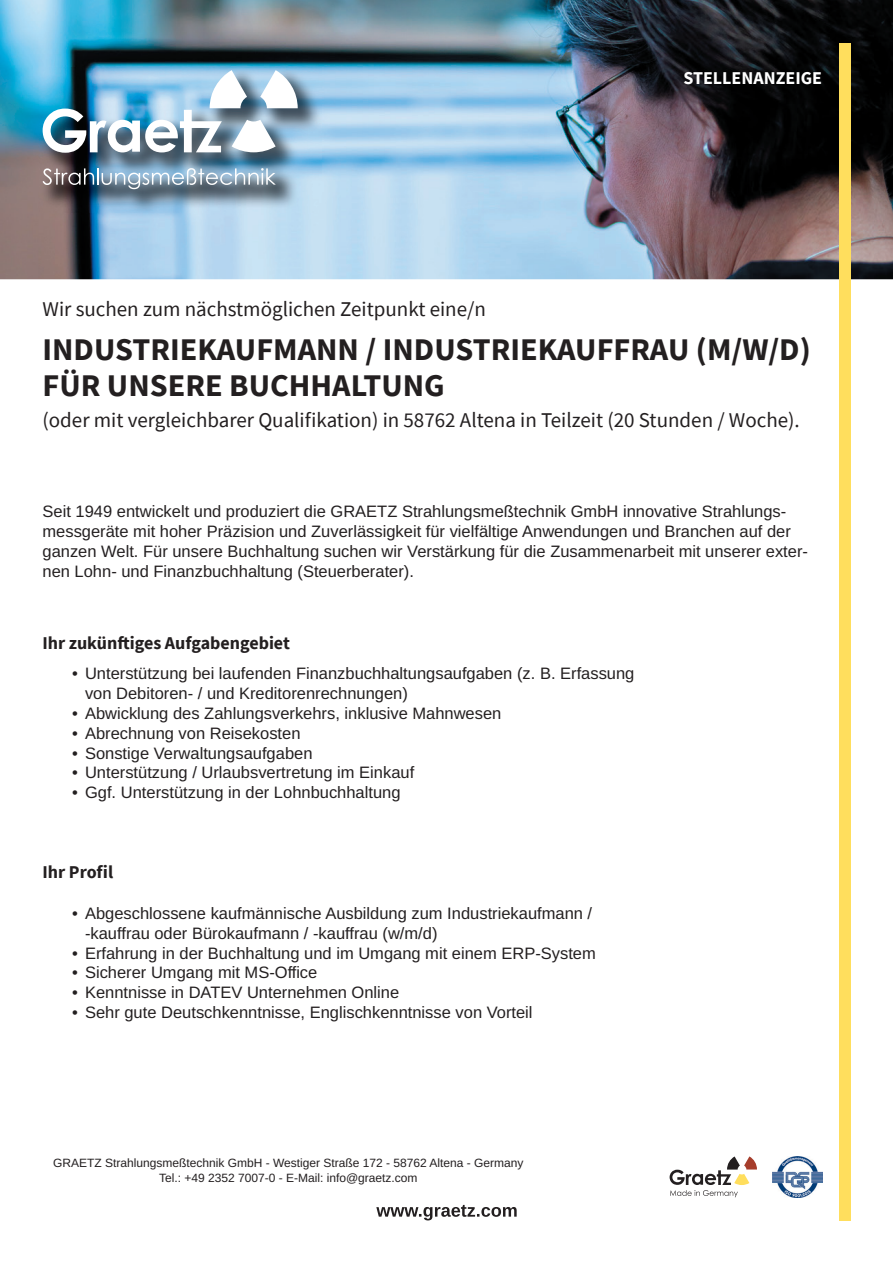
<style>
.page{position:relative;width:893px;height:1263px;background:#fff}
.page>*{position:absolute;margin:0;border:0;box-sizing:border-box;transform-origin:0 0}
.t1{font:700 31.5px/36px "Source Sans Pro";color:#231f20}
.t2{font:21px "Source Sans Pro";color:#231f20}
.t3{font:700 18px "Source Sans Pro";color:#231f20}
.t4{font:700 18px "Source Sans Pro";color:#fff}
.t5{font:16.5px/19.8px "Arimo";color:#231f20}
.t6{font:12px/14.4px "Arimo";color:#231f20;text-align:center}
</style>
<div class="page">
<svg style="left:670px;top:1156px;width:87px;height:41px"></svg>
<img style="left:0;top:0;width:893px;height:279px">
<div style="left:839px;top:43px;width:11px;height:1177px;background:#ffde5d"></div>
<svg style="left:376px;top:1205px;width:141px;height:15px"></svg>
<img style="left:40px;top:68px;width:282px;height:145px">
<svg style="left:43px;top:168px;width:233px;height:21px;background:#8799a8"></svg>
<img style="left:43px;top:70px;width:255px;height:83px">
<img style="left:772px;top:1156px;width:50px;height:41px">
<p class="t2" style="left:43px;top:296px;width:445px">Wir suchen zum nächstmöglichen Zeitpunkt eine/n</p>
<p class="t4" style="left:683px;top:65px;width:140px">STELLENANZEIGE</p>
<h1 class="t1" style="left:43px;top:331px;width:770px">INDUSTRIEKAUFMANN / INDUSTRIEKAUFFRAU (M/W/D)<br>FÜR UNSERE BUCHHALTUNG</h1>
<p class="t2" style="left:43px;top:406px;width:759px">(oder mit vergleichbarer Qualifikation) in 58762 Altena in Teilzeit (20 Stunden / Woche).</p>
<p class="t5" style="left:43px;top:502px;width:767px">Seit 1949 entwickelt und produziert die GRAETZ Strahlungsmeßtechnik GmbH innovative Strahlungs&shy;messgeräte mit hoher Präzision und Zuverlässigkeit für vielfältige Anwendungen und Branchen auf der ganzen Welt. Für unsere Buchhaltung suchen wir Verstärkung für die Zusammenarbeit mit unserer exter&shy;nen Lohn- und Finanzbuchhaltung (Steuerberater).</p>
<p class="t3" style="left:43px;top:631px;width:249px">Ihr zukünftiges Aufgabengebiet</p>
<p class="t5" style="left:85px;top:664px;width:551px;text-indent:-13px">• Unterstützung bei laufenden Finanzbuchhaltungsaufgaben (z. B. Erfassung von Debitoren- / und Kreditorenrechnungen)</p>
<p class="t5" style="left:72px;top:704px;width:431px">• Abwicklung des Zahlungsverkehrs, inklusive Mahnwesen</p>
<p class="t5" style="left:72px;top:723px;width:230px">• Abrechnung von Reisekosten</p>
<p class="t5" style="left:72px;top:743px;width:242px">• Sonstige Verwaltungsaufgaben</p>
<p class="t5" style="left:72px;top:763px;width:343px">• Unterstützung / Urlaubsvertretung im Einkauf</p>
<p class="t5" style="left:72px;top:783px;width:330px">• Ggf. Unterstützung in der Lohnbuchhaltung</p>
<p class="t3" style="left:43px;top:860px;width:72px">Ihr Profil</p>
<p class="t5" style="left:85px;top:904px;width:509px;text-indent:-13px">• Abgeschlossene kaufmännische Ausbildung zum Industriekaufmann / -kauffrau oder Bürokaufmann / -kauffrau (w/m/d)</p>
<p class="t5" style="left:72px;top:943px;width:525px">• Erfahrung in der Buchhaltung und im Umgang mit einem ERP-System</p>
<p class="t5" style="left:72px;top:963px;width:247px">• Sicherer Umgang mit MS-Office</p>
<p class="t5" style="left:72px;top:983px;width:328px">• Kenntnisse in DATEV Unternehmen Online</p>
<p class="t5" style="left:72px;top:1003px;width:462px">• Sehr gute Deutschkenntnisse, Englischkenntnisse von Vorteil</p>
<p class="t6" style="left:53px;top:1156px;width:472px">GRAETZ Strahlungsmeßtechnik GmbH - Westiger Straße 172 - 58762 Altena - Germany<br>Tel.: +49 2352 7007-0 - E-Mail: info@graetz.com</p>
</div>
